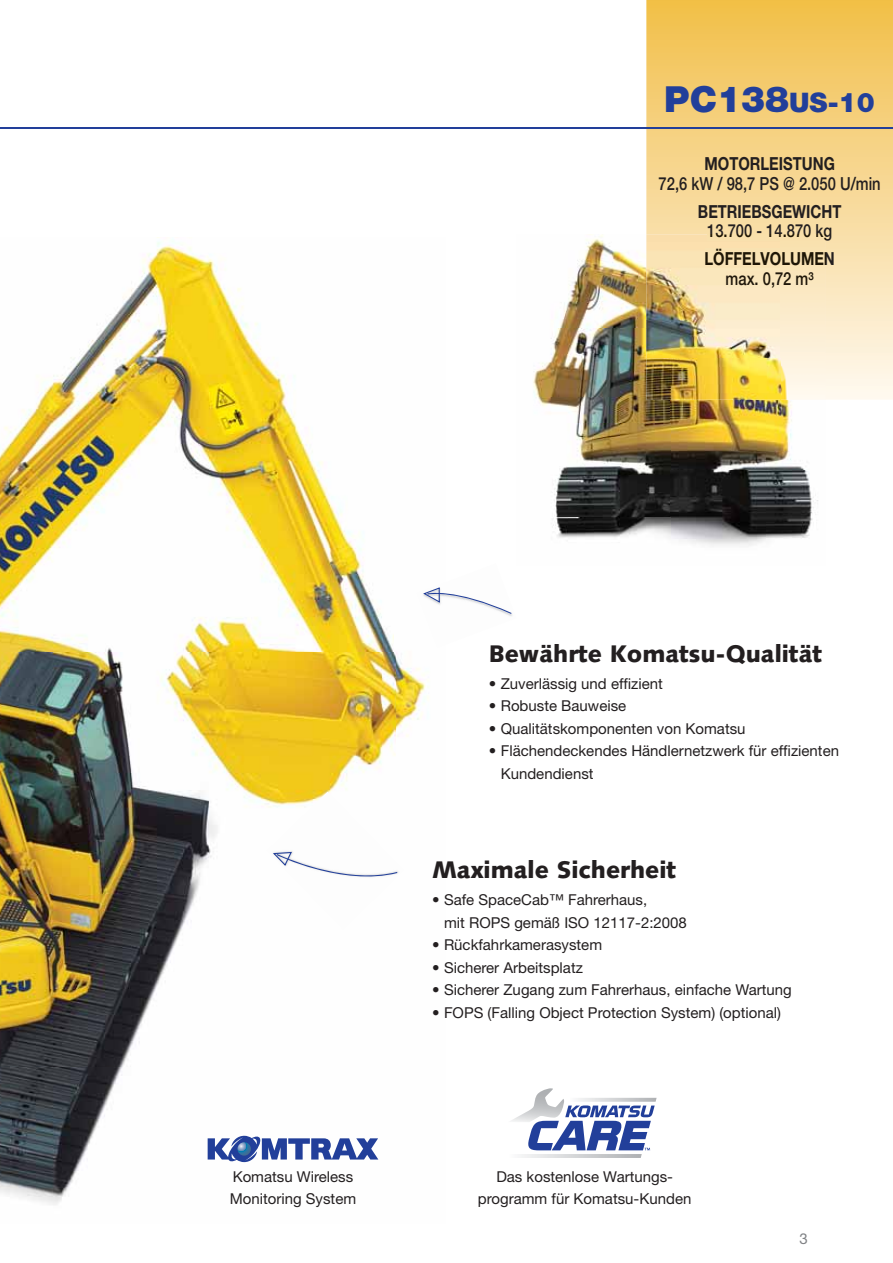
<style>
.page{position:relative;width:893px;height:1263px;background:#fff}
.page>*{position:absolute;margin:0;border:0;box-sizing:border-box;transform-origin:0 0}
.t1{font:900 36px "Helvetica Neue LT Pro";color:#223f9a}
.t2{font:900 24px "Syntax LTCE";color:#231f20}
.t3{font:700 18px "Helvetica Neue LT Pro";color:#231f20;scale:.82 1}
.t4{font:500 18px/28px "Helvetica Neue LT Pro";color:#1e1503;scale:.82 1}
.t5{font:500 18px "Helvetica Neue LT Pro";color:#231f20;scale:.82 1}
.t6{font:500 18px "Helvetica Neue LT Pro";color:#1f170b;scale:.82 1}
.t7{font:15px/22.5px "Helvetica Neue LT Pro";color:#231f20}
.t8{font:15px "Helvetica Neue LT Pro";color:#808285}
.s1{font-size:27px}
.s2{color:#1e1504}
.s3{font-weight:700;color:#1e1606}
.s4{font-weight:700;color:#1e1608}
.s5{color:#1f170a}
.s6{color:#1f170c}
</style>
<div class="page">
<img style="left:0;top:242px;width:429px;height:963px">
<svg style="left:646px;top:0;width:247px;height:400px;background:#f5d387"></svg>
<hr style="left:0;top:127px;width:893px;height:1px;background:#223f9a">
<svg style="left:208px;top:1136px;width:170px;height:26px"></svg>
<svg style="left:511px;top:1088px;width:145px;height:70px"></svg>
<img style="left:557px;top:234px;width:89px;height:95px">
<img style="left:533px;top:329px;width:138px;height:209px">
<img style="left:671px;top:400px;width:147px;height:146px">
<img style="left:646px;top:234px;width:179px;height:166px">
<img style="left:708px;top:234px;width:117px;height:7px">
<div style="left:705px;top:249px;width:120px;height:17px;background:#fae3b4"></div>
<img style="left:726px;top:272px;width:87px;height:16px">
<img style="left:266px;top:791px;width:138px;height:139px">
<svg style="left:273px;top:852px;width:124px;height:35px"></svg>
<img style="left:416px;top:563px;width:96px;height:85px">
<svg style="left:423px;top:587px;width:88px;height:27px"></svg>
<h1 class="t1" style="left:664px;top:86px;width:212px">PC138<span class="s1">US-10</span></h1>
<p class="t3" style="left:704px;top:157px;width:160px">MOTORLEISTUNG</p>
<p class="t5" style="left:659px;top:177px;width:272px">72,6 kW / 98,7 PS @ 2.050 U/min</p>
<p class="t3" style="left:698px;top:205px;width:176px">BETRIEBSGEWICHT</p>
<p class="t5" style="left:756px;top:224px;width:9px">-</p>
<p class="t4" style="left:704px;top:219px;width:161px">13.700 14.870 <span class="s2">kg<br></span><span class="s3">LÖFFELVOLUME</span><span class="s4">N</span></p>
<p class="t6" style="left:725px;top:272px;width:109px">max. <span class="s5">0</span><span class="s6">,7</span><span class="s5">2 m³</span></p>
<p class="t7" style="left:230px;top:1167px;width:128px">Komatsu Wireless<br>Monitoring System</p>
<h2 class="t2" style="left:489px;top:642px;width:335px">Bewährte Komatsu-Qualität</h2>
<p class="t7" style="left:489px;top:674px;width:176px">• Zuverlässig und effizient</p>
<p class="t7" style="left:489px;top:696px;width:139px">• Robuste Bauweise</p>
<p class="t7" style="left:489px;top:719px;width:258px">• Qualitätskomponenten von Komatsu</p>
<p class="t7" style="left:501px;top:741px;width:340px;text-indent:-12px">• Flächendeckendes Händlernetzwerk für effizienten<br>Kundendienst</p>
<h2 class="t2" style="left:432px;top:859px;width:246px">Maximale Sicherheit</h2>
<p class="t7" style="left:444px;top:891px;width:244px;text-indent:-12px">• Safe SpaceCab™ Fahrerhaus,<br>mit ROPS gemäß ISO 12117-2:2008</p>
<p class="t7" style="left:432px;top:936px;width:172px">• Rückfahrkamerasystem</p>
<p class="t7" style="left:432px;top:958px;width:152px">• Sicherer Arbeitsplatz</p>
<p class="t7" style="left:432px;top:981px;width:361px">• Sicherer Zugang zum Fahrerhaus, einfache Wartung</p>
<p class="t7" style="left:432px;top:1003px;width:350px">• FOPS (Falling Object Protection System) (optional)</p>
<p class="t7" style="left:478px;top:1167px;width:215px;text-align:center">Das kostenlose Wartungs&shy;programm für Komatsu-Kunden</p>
<p class="t8" style="left:799px;top:1233px;width:10px">3</p>
</div>
